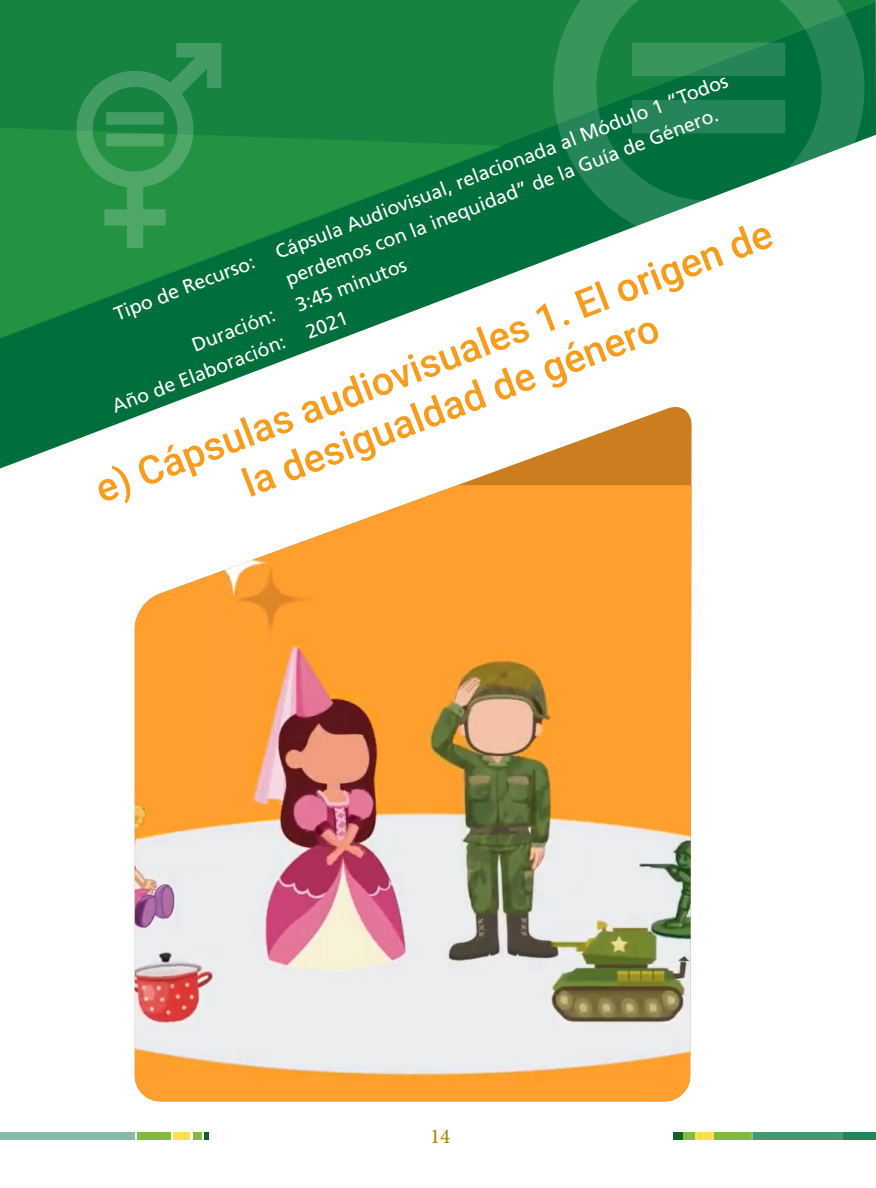
<style>
.page{position:relative;width:876px;height:1188px;background:#fff}
.page>*{position:absolute;margin:0;border:0;box-sizing:border-box;transform-origin:0 0}
.t1{font:500 39.45px/47.4px "Roboto";color:#f89c1c;text-align:center}
.t2{font:21px "Minion Pro";color:#a67f03}
.t3{font:19.5px/28.5px "Frutiger LT Std";color:#fff}
</style>
<div class="page">
<svg style="left:747px;top:1132px;width:128px;height:8px"></svg>
<svg style="left:711px;top:1132px;width:33px;height:8px"></svg>
<svg style="left:691px;top:1132px;width:17px;height:8px"></svg>
<div style="left:680px;top:1132px;width:8px;height:8px;background:#82bb40"></div>
<svg style="left:753px;top:1133px;width:122px;height:7px"></svg>
<div style="left:716px;top:1133px;width:34px;height:7px;background:#82bb40"></div>
<div style="left:697px;top:1133px;width:16px;height:7px;background:#ffe04e"></div>
<div style="left:685px;top:1133px;width:9px;height:7px;background:#82bb40"></div>
<svg style="left:673px;top:1132px;width:10px;height:8px"></svg>
<div style="left:0;top:1133px;width:134px;height:7px;background:#88bba4"></div>
<div style="left:137px;top:1133px;width:33px;height:7px;background:#82bb40"></div>
<div style="left:173px;top:1133px;width:17px;height:7px;background:#ffe04e"></div>
<div style="left:193px;top:1133px;width:8px;height:7px;background:#82bb40"></div>
<svg style="left:204px;top:1133px;width:4px;height:7px"></svg>
<svg style="left:0;top:0;width:551px;height:217px;background:#14823f"></svg>
<svg style="left:0;top:104px;width:504px;height:365px;background:#1c8745"></svg>
<svg style="left:75px;top:43px;width:146px;height:205px;background:#2a924c"></svg>
<div style="left:106px;top:112px;width:58px;height:13px;background:#439c65"></div>
<div style="left:106px;top:134px;width:58px;height:12px;background:#4ea767"></div>
<svg style="left:551px;top:0;width:324px;height:217px;background:#369062"></svg>
<div style="left:632px;top:43px;width:153px;height:33px;background:linear-gradient(to right,#3d9b5d,#258359)"></div>
<div style="left:632px;top:100px;width:153px;height:33px;background:#268459"></div>
<svg style="left:91px;top:217px;width:601px;height:357px"></svg>
<svg style="left:135px;top:404px;width:556px;height:81px"></svg>
<img style="left:135px;top:485px;width:556px;height:616px">
<p class="t3" style="left:271px;top:239px;width:484px;rotate:-21deg">Cápsula Audiovisual, relacionada al Módulo 1 “Todos perdemos con la inequidad” de la Guía de Género.</p>
<p class="t1" style="left:88px;top:467px;width:723px;rotate:-21deg">e) Cápsulas audiovisuales 1. El origen de la desigualdad de género</p>
<p class="t3" style="left:110px;top:301px;width:150px;rotate:-21deg">Tipo de Recurso:</p>
<p class="t3" style="left:291px;top:293px;width:119px;rotate:-21deg">3:45 minutos</p>
<p class="t3" style="left:301px;top:319px;width:45px;rotate:-21deg">2021</p>
<p class="t3" style="left:187px;top:332px;width:89px;rotate:-21deg">Duración:</p>
<p class="t3" style="left:108px;top:394px;width:186px;rotate:-21deg">Año de Elaboración:</p>
<p class="t2" style="left:430px;top:1122px;width:22px">14</p>
</div>
